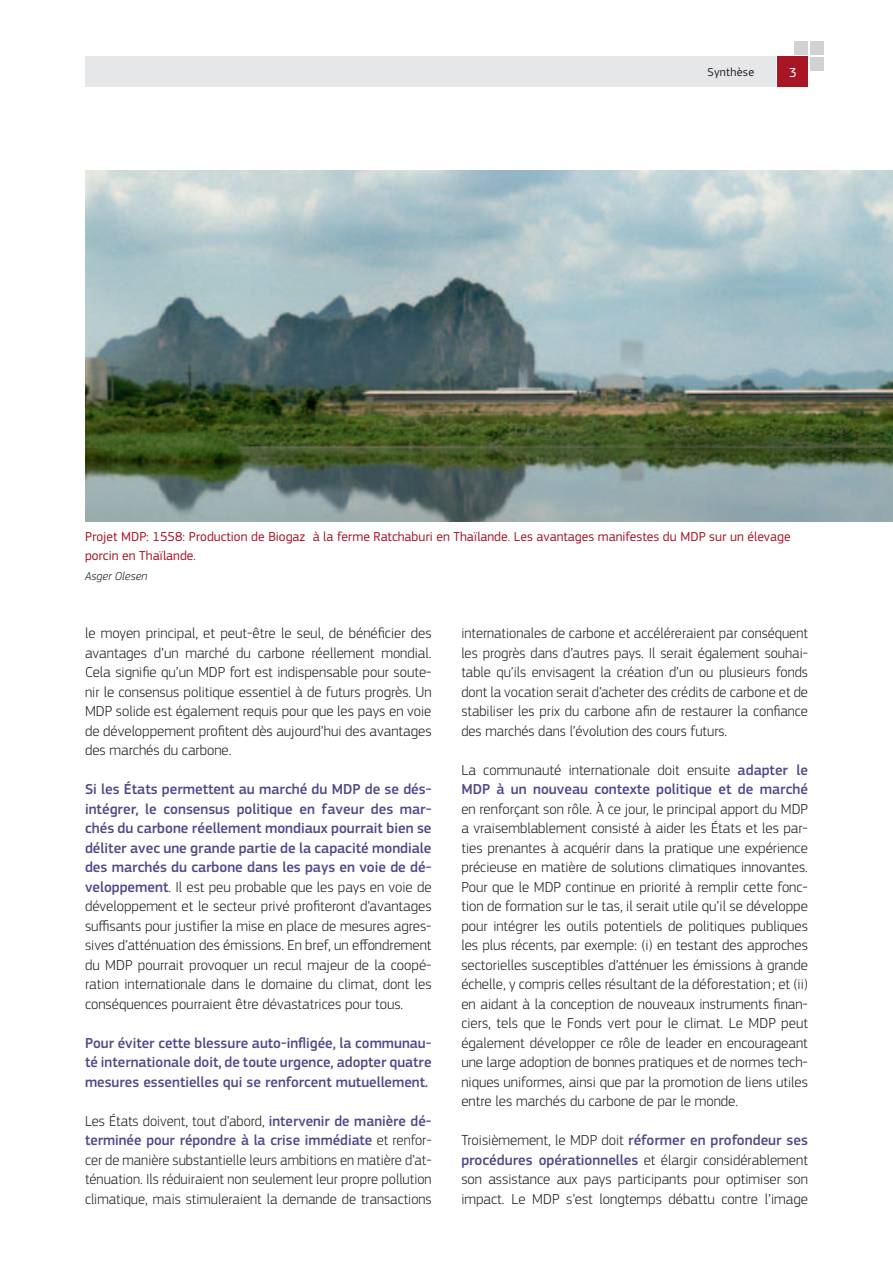
<style>
.page{position:relative;width:893px;height:1263px;background:#fff}
.page>*{position:absolute;margin:0;border:0;box-sizing:border-box;transform-origin:0 0}
.Body_text{font:300 15px/19.5px "PFB Square Sans Pro";color:#231f20;text-align:justify}
.Body_text-2{font:500 15px/19.5px "PFB Square Sans Pro";color:#53488a;text-align:justify}
.t1{font:13.5px/19.5px "PFB Square Sans Pro";color:#a81626}
.t2{font:13.5px "PFB Square Sans Pro";color:#fff}
.Credit_photo{font:italic 300 12px "PFB Square Sans Pro";color:#231f20}
.t3{font:12px "PFB Square Sans Pro";letter-spacing:.02em;color:#231f20}
.s1{font-weight:500;color:#53488a}
</style>
<div class="page">
<div style="left:85px;top:57px;width:690px;height:30px;background:#e6e7e9"></div>
<div style="left:810px;top:41px;width:13px;height:14px;background:#d1d2d4"></div>
<div style="left:810px;top:57px;width:13px;height:13px;background:#d1d2d4"></div>
<div style="left:794px;top:41px;width:14px;height:14px;background:#d1d2d4"></div>
<div style="left:778px;top:57px;width:30px;height:30px;background:#a81626"></div>
<img style="left:85px;top:170px;width:808px;height:351px">
<p class="t3" style="left:708px;top:66px;width:48px">Synthèse</p>
<p class="t2" style="left:789px;top:65px;width:9px">3</p>
<p class="t1" style="left:85px;top:526px;width:707px">Projet MDP: 1558: Production de Biogaz à la ferme Ratchaburi en Thaïlande. Les avantages manifestes du MDP sur un élevage porcin en Thaïlande.</p>
<p class="Credit_photo" style="left:85px;top:569px;width:64px">Asger Olesen</p>
<p class="Body_text" style="left:85px;top:623px;width:348px">le moyen principal, et peut-être le seul, de bénéficier des avantages d’un marché du carbone réellement mondial.<br>Cela signifie qu’un MDP fort est indispensable pour soute&shy;nir le consensus politique essentiel à de futurs progrès. Un MDP solide est également requis pour que les pays en voie de développement profitent dès aujourd’hui des avantages des marchés du carbone.</p>
<p class="Body_text" style="left:85px;top:779px;width:348px"><span class="s1">Si les États permettent au marché du MDP de se dés&shy;intégrer, le consensus politique en faveur des mar&shy;chés du carbone réellement mondiaux pourrait bien se déliter avec une grande partie de la capacité mondiale des marchés du carbone dans les pays en voie de dé&shy;veloppement</span>. Il est peu probable que les pays en voie de développement et le secteur privé profiteront d’avantages suffisants pour justifier la mise en place de mesures agres&shy;sives d’atténuation des émissions. En bref, un effondrement du MDP pourrait provoquer un recul majeur de la coopé&shy;ration internationale dans le domaine du climat, dont les conséquences pourraient être dévastatrices pour tous.</p>
<p class="Body_text-2" style="left:85px;top:1033px;width:348px">Pour éviter cette blessure auto-infligée, la communau&shy;té internationale doit, de toute urgence, adopter quatre mesures essentielles qui se renforcent mutuellement.</p>
<p class="Body_text" style="left:85px;top:1111px;width:348px">Les États doivent, tout d’abord, <span class="s1">intervenir de manière dé&shy;terminée pour répondre à la crise immédiate</span> et renfor&shy;cer de manière substantielle leurs ambitions en matière d’at&shy;ténuation. Ils réduiraient non seulement leur propre pollution climatique, mais stimuleraient la demande de transactions</p>
<p class="Body_text" style="left:461px;top:623px;width:348px">internationales de carbone et accéléreraient par conséquent les progrès dans d’autres pays. Il serait également souhai&shy;table qu’ils envisagent la création d’un ou plusieurs fonds dont la vocation serait d’acheter des crédits de carbone et de stabiliser les prix du carbone afin de restaurer la confiance des marchés dans l’évolution des cours futurs.</p>
<p class="Body_text" style="left:461px;top:760px;width:348px">La communauté internationale doit ensuite <span class="s1">adapter le MDP à un nouveau contexte politique et de marché </span>en renforçant son rôle. À ce jour, le principal apport du MDP a vraisemblablement consisté à aider les États et les par&shy;ties prenantes à acquérir dans la pratique une expérience précieuse en matière de solutions climatiques innovantes.<br>Pour que le MDP continue en priorité à remplir cette fonc&shy;tion de formation sur le tas, il serait utile qu’il se développe pour intégrer les outils potentiels de politiques publiques les plus récents, par exemple: (i) en testant des approches sectorielles susceptibles d’atténuer les émissions à grande échelle, y compris celles résultant de la déforestation ; et (ii) en aidant à la conception de nouveaux instruments finan&shy;ciers, tels que le Fonds vert pour le climat. Le MDP peut également développer ce rôle de leader en encourageant une large adoption de bonnes pratiques et de normes tech&shy;niques uniformes, ainsi que par la promotion de liens utiles entre les marchés du carbone de par le monde.</p>
<p class="Body_text" style="left:461px;top:1130px;width:348px">Troisièmement, le MDP doit <span class="s1">réformer en profondeur ses procédures opérationnelles</span> et élargir considérablement son assistance aux pays participants pour optimiser son impact. Le MDP s’est longtemps débattu contre l’image</p>
</div>
